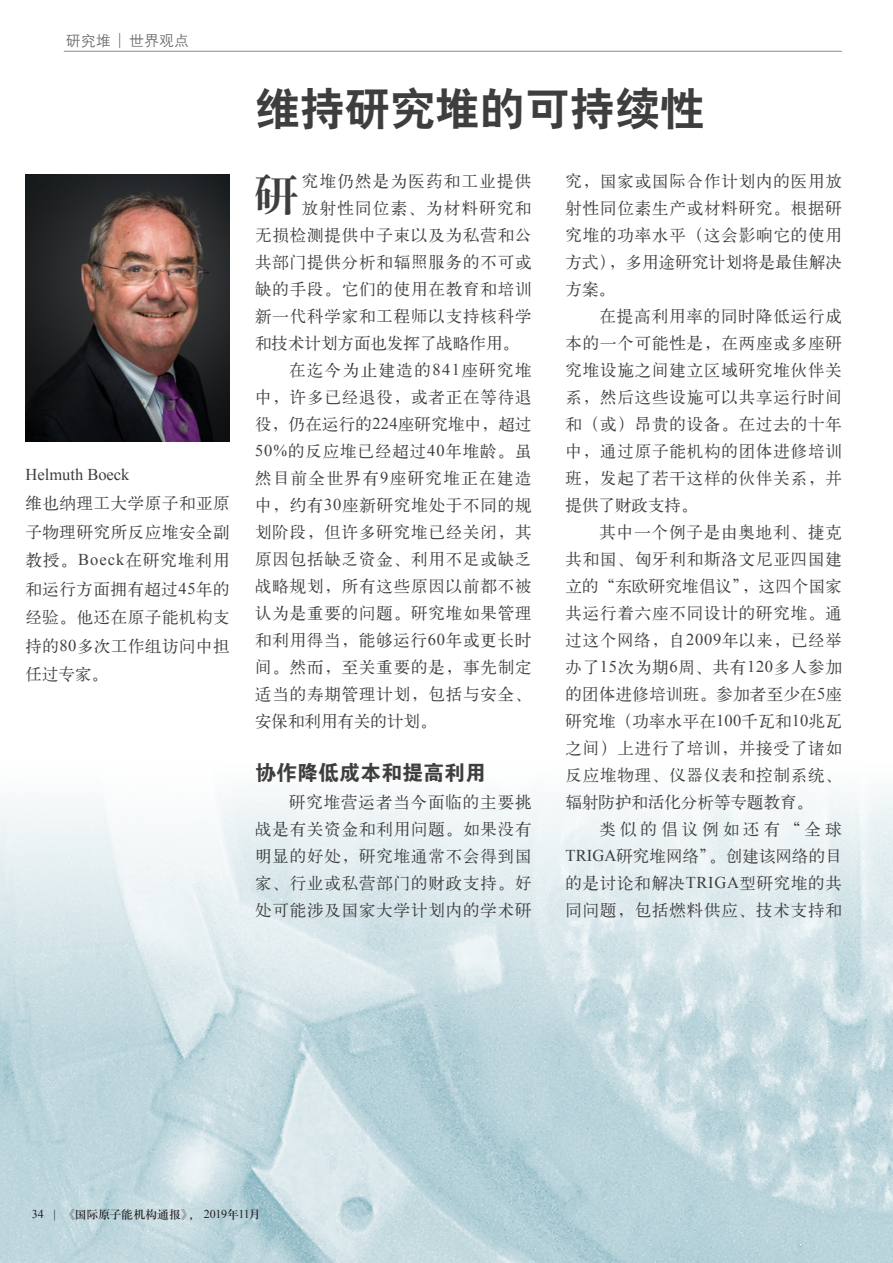
<style>
.page{position:relative;width:893px;height:1263px;background:#fff}
.page>*{position:absolute;margin:0;border:0;box-sizing:border-box;transform-origin:0 0}
.t1{font:45px "H Yb 2 gj";color:#3e3e3f}
.t2{font:45px "H Ya 4 gj";color:#3e3e3f}
.t3{font:21px "FZDHTK GBK1 0";color:#3e3e3f}
.t4{font:16.5px/27px "H Ya 1 gj";letter-spacing:.05em;color:#3e3e3f;text-align:justify}
.t5{font:16.5px "H Ya 1 gj";letter-spacing:.085em;color:#3e3e3f}
.t6{font:16.5px "H Ya 1 gj";color:#3e3e3f}
.t7{font:16.5px "H Ya 1 gj";letter-spacing:.075em;color:#3e3e3f}
.t8{font:16.5px "H Ya 1 gj";letter-spacing:.015em;color:#3e3e3f}
.t9{font:16.5px "Times New Roman";color:#3e3e3f}
.t10{font:15px "H Yg 2 gj";color:#636366}
.t11{font:12px "H Ya 3 gj";letter-spacing:-.015em;color:#231f20}
.s1{font-family:"Times New Roman"}
.s2{font-family:"Koz Min Pr 6 N"}
</style>
<div class="page">
<img style="left:0;top:786px;width:893px;height:477px">
<img style="left:26px;top:174px;width:204px;height:268px">
<hr style="left:64px;top:51px;width:778px;height:1px;background:#636366">
<p class="t10" style="left:66px;top:33px;width:125px">研究堆 | 世界观点</p>
<p class="t9" style="left:26px;top:463px;width:106px">Helmuth Boeck</p>
<p class="t4" style="left:26px;top:489px;width:206px;line-height:28.5px">维也纳理工大学原子和亚原子物理研究所反应堆安全副教授。<span class="s1">Boeck</span>在研究堆利用和运行方面拥有超过<span class="s1">45</span>年的经验。他还在原子能机构支持的<span class="s1">80</span>多次工作组访问中担任过专家。</p>
<h1 class="t1" style="left:255px;top:86px;width:451px">维持研究堆的可持续性</h1>
<p class="t7" style="left:302px;top:173px;width:231px">究堆仍然是为医药和工业提供</p>
<p class="t7" style="left:302px;top:200px;width:231px">放射性同位素、为材料研究和</p>
<p class="t4" style="left:255px;top:221px;width:278px">无损检测提供中子束以及为私营和公</p>
<p class="t4" style="left:255px;top:248px;width:278px">共部门提供分析和辐照服务的不可或</p>
<p class="t4" style="left:255px;top:275px;width:278px">缺的手段。它们的使用在教育和培训</p>
<p class="t4" style="left:255px;top:302px;width:278px">新一代科学家和工程师以支持核科学</p>
<p class="t6" style="left:255px;top:335px;width:265px">和技术计划方面也发挥了战略作用。</p>
<p class="t5" style="left:289px;top:362px;width:244px">在迄今为止建造的<span class="s1">841</span>座研究堆</p>
<p class="t4" style="left:255px;top:383px;width:278px">中，许多已经退役，或者正在等待退</p>
<p class="t8" style="left:255px;top:416px;width:278px">役，仍在运行的<span class="s1">224</span>座研究堆中，超过</p>
<p class="t4" style="left:255px;top:437px;width:278px"><span class="s1">50%</span>的反应堆已经超过<span class="s1">40</span>年堆龄。虽</p>
<p class="t5" style="left:255px;top:470px;width:278px">然目前全世界有<span class="s1">9</span>座研究堆正在建造</p>
<p class="t4" style="left:255px;top:491px;width:278px">中，约有<span class="s1">30</span>座新研究堆处于不同的规</p>
<p class="t4" style="left:255px;top:518px;width:278px">划阶段，但许多研究堆已经关闭，其</p>
<p class="t4" style="left:255px;top:545px;width:278px">原因包括缺乏资金、利用不足或缺乏</p>
<p class="t4" style="left:255px;top:572px;width:278px">战略规划，所有这些原因以前都不被</p>
<p class="t4" style="left:255px;top:599px;width:278px">认为是重要的问题。研究堆如果管理</p>
<p class="t4" style="left:255px;top:626px;width:278px">和利用得当，能够运行<span class="s1">60</span>年或更长时</p>
<p class="t4" style="left:255px;top:653px;width:278px">间。然而，至关重要的是，事先制定</p>
<p class="t4" style="left:255px;top:680px;width:278px">适当的寿期管理计划，包括与安全、</p>
<p class="t6" style="left:255px;top:712px;width:183px">安保和利用有关的计划。</p>
<p class="t3" style="left:255px;top:761px;width:232px">协作降低成本和提高利用</p>
<p class="t4" style="left:255px;top:788px;width:278px;text-indent:34px">研究堆营运者当今面临的主要挑战是有关资金和利用问题。如果没有明显的好处，研究堆通常不会得到国家、行业或私营部门的财政支持。好处可能涉及国家大学计划内的学术研</p>
<h1 class="t2" style="left:254px;top:172px;width:46px">研</h1>
<p class="t4" style="left:566px;top:167px;width:278px">究，国家或国际合作计划内的医用放射性同位素生产或材料研究。根据研究堆的功率水平（这会影响它的使用方式），多用途研究计划将是最佳解决方案。</p>
<p class="t4" style="left:566px;top:302px;width:278px;text-indent:34px">在提高利用率的同时降低运行成本的一个可能性是，在两座或多座研究堆设施之间建立区域研究堆伙伴关系，然后这些设施可以共享运行时间和（或）昂贵的设备。在过去的十年中，通过原子能机构的团体进修培训班，发起了若干这样的伙伴关系，并提供了财政支持。</p>
<p class="t4" style="left:566px;top:518px;width:278px;text-indent:34px">其中一个例子是由奥地利、捷克共和国、匈牙利和斯洛文尼亚四国建立的“东欧研究堆倡议”，这四个国家共运行着六座不同设计的研究堆。通过这个网络，自<span class="s1">2009</span>年以来，已经举办了<span class="s1">15</span>次为期<span class="s1">6</span>周、共有<span class="s1">120</span>多人参加的团体进修培训班。参加者至少在<span class="s1">5</span>座研究堆（功率水平在<span class="s1">100</span>千瓦和<span class="s1">10</span>兆瓦之间）上进行了培训，并接受了诸如反应堆物理、仪器仪表和控制系统、辐射防护和活化分析等专题教育。</p>
<p class="t4" style="left:566px;top:815px;width:278px;text-indent:34px">类似的倡议例如还有“全球<span class="s1">TRIGA</span>研究堆网络”。创建该网络的目的是讨论和解决<span class="s1">TRIGA</span>型研究堆的共同问题，包括燃料供应、技术支持和</p>
<p class="t11" style="left:32px;top:1208px;width:230px"><span class="s1">34 |</span> <span class="s2">《</span>国际原子能机构通报<span class="s2">》，</span> <span class="s1">2019</span>年<span class="s1">11</span>月</p>
</div>
